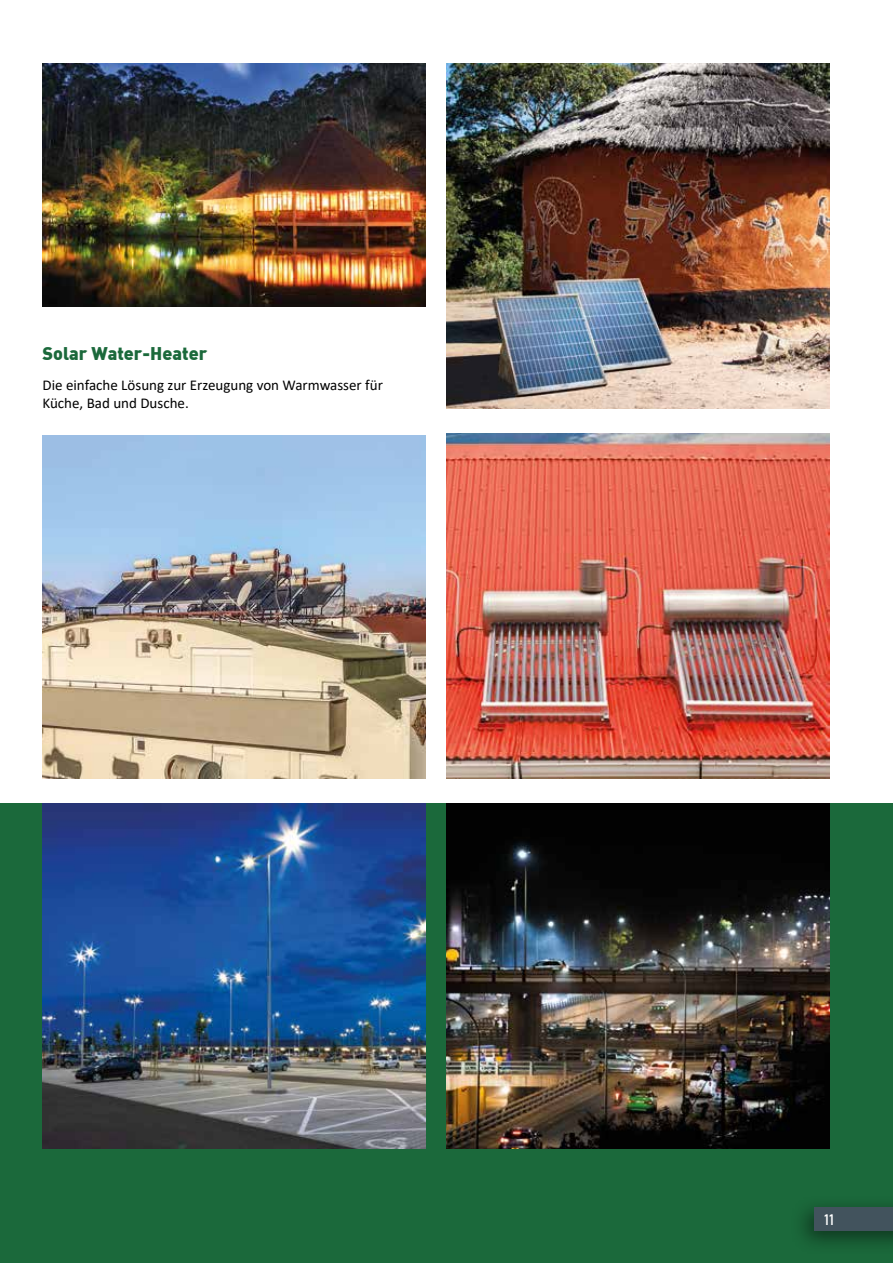
<style>
.page{position:relative;width:893px;height:1263px;background:#fff}
.page>*{position:absolute;margin:0;border:0;box-sizing:border-box;transform-origin:0 0}
.t1{font:900 18px "DIN";color:#1b693b}
.t2{font:15px/18px "Calibri";color:#000}
.t3{font:15px "Bahnschrift";color:#fff}
</style>
<div class="page">
<div style="left:0;top:804px;width:893px;height:459px;background:#1b693b"></div>
<div style="left:790px;top:1195px;width:103px;height:61px;background:#000;opacity:.5"></div>
<div style="left:814px;top:1207px;width:79px;height:24px;background:#42535d"></div>
<img style="left:446px;top:434px;width:383px;height:344px">
<img style="left:43px;top:435px;width:382px;height:343px">
<img style="left:446px;top:804px;width:383px;height:344px">
<img style="left:43px;top:804px;width:382px;height:344px">
<img style="left:446px;top:64px;width:383px;height:344px">
<img style="left:43px;top:64px;width:382px;height:242px">
<p class="t1" style="left:43px;top:341px;width:166px">Solar Water-Heater</p>
<p class="t2" style="left:43px;top:376px;width:342px">Die einfache Lösung zur Erzeugung von Warmwasser für<br>Küche, Bad und Dusche.</p>
<p class="t3" style="left:824px;top:1208px;width:11px">11</p>
</div>
